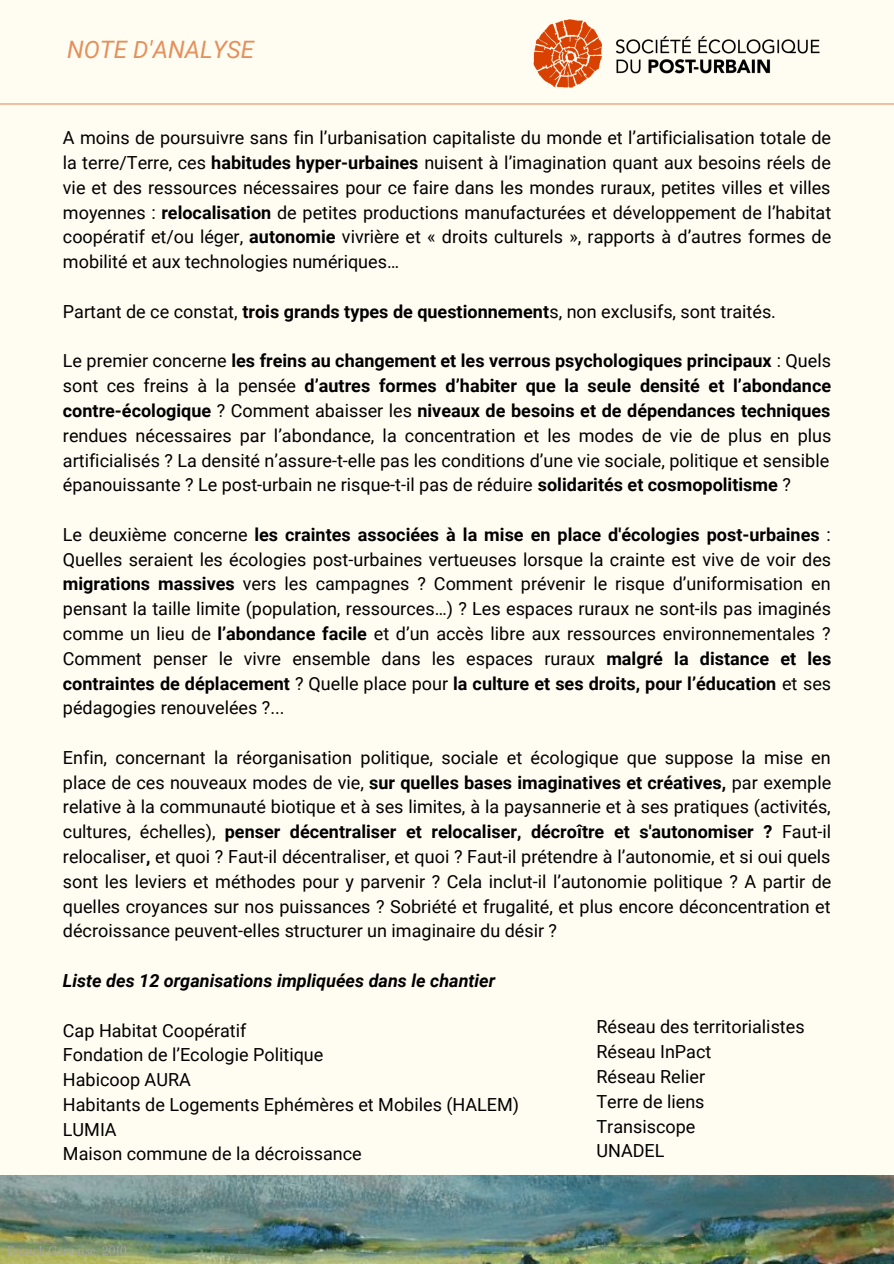
<style>
.page{position:relative;width:894px;height:1264px;background:#fff}
.page>*{position:absolute;margin:0;border:0;box-sizing:border-box;transform-origin:0 0}
.t1{font:italic 24px "Roboto";color:#e4905c}
.t2{font:18px/24.8px "Roboto";color:#000;text-align:justify}
.t3{font:italic 700 18px "Roboto";color:#000}
.t4{font:italic 12px "Lora";color:#a6a6a6}
.s1{font-weight:700}
</style>
<div class="page">
<div style="left:0;top:0;width:893px;height:1263px;background:#fffdf2"></div>
<img style="left:0;top:1175px;width:893px;height:88px">
<hr style="left:0;top:103px;width:893px;height:2px;background:#e4905c">
<img style="left:508px;top:19px;width:351px;height:85px">
<p class="t1" style="left:67px;top:36px;width:189px">NOTE D'ANALYSE</p>
<p class="t2" style="left:63px;top:126px;width:769px">A moins de poursuivre sans fin l’urbanisation capitaliste du monde et l’artificialisation totale de la terre/Terre, ces <span class="s1">habitudes hyper-urbaines</span> nuisent à l’imagination quant aux besoins réels de vie et des ressources nécessaires pour ce faire dans les mondes ruraux, petites villes et villes moyennes : <span class="s1">relocalisation</span> de petites productions manufacturées et développement de l’habitat coopératif et/ou léger, <span class="s1">autonomie</span> vivrière et « droits culturels », rapports à d’autres formes de mobilité et aux technologies numériques…</p>
<p class="t2" style="left:63px;top:299px;width:714px">Partant de ce constat, <span class="s1">trois grands types de questionnement</span>s, non exclusifs, sont traités.</p>
<p class="t2" style="left:63px;top:349px;width:769px">Le premier concerne <span class="s1">les freins au changement et les verrous psychologiques principaux</span> : Quels sont ces freins à la pensée <span class="s1">d’autres formes d’habiter que la seule densité et l’abondance contre-écologique</span> ? Comment abaisser les <span class="s1">niveaux de besoins et de dépendances techniques </span>rendues nécessaires par l’abondance, la concentration et les modes de vie de plus en plus artificialisés ? La densité n’assure-t-elle pas les conditions d’une vie sociale, politique et sensible épanouissante ? Le post-urbain ne risque-t-il pas de réduire <span class="s1">solidarités et cosmopolitisme</span> ?</p>
<p class="t2" style="left:63px;top:522px;width:769px">Le deuxième concerne <span class="s1">les craintes associées à la mise en place d'écologies post-urbaines</span> :<br>Quelles seraient les écologies post-urbaines vertueuses lorsque la crainte est vive de voir des <span class="s1">migrations massives</span> vers les campagnes ? Comment prévenir le risque d’uniformisation en pensant la taille limite (population, ressources…) ? Les espaces ruraux ne sont-ils pas imaginés comme un lieu de <span class="s1">l’abondance facile</span> et d’un accès libre aux ressources environnementales ?<br>Comment penser le vivre ensemble dans les espaces ruraux <span class="s1">malgré la distance et les contraintes de déplacement</span> ? Quelle place pour <span class="s1">la culture et ses droits, pour l’éducation</span> et ses pédagogies renouvelées ?...</p>
<p class="t2" style="left:63px;top:745px;width:769px">Enfin, concernant la réorganisation politique, sociale et écologique que suppose la mise en place de ces nouveaux modes de vie, <span class="s1">sur quelles bases imaginatives et créatives,</span> par exemple relative à la communauté biotique et à ses limites, à la paysannerie et à ses pratiques (activités, cultures, échelles), <span class="s1">penser décentraliser et relocaliser, décroître et s'autonomiser ?</span> Faut-il relocaliser<span class="s1">,</span> et quoi ? Faut-il décentraliser, et quoi ? Faut-il prétendre à l’autonomie, et si oui quels sont les leviers et méthodes pour y parvenir ? Cela inclut-il l’autonomie politique ? A partir de quelles croyances sur nos puissances ? Sobriété et frugalité, et plus encore déconcentration et décroissance peuvent-elles structurer un imaginaire du désir ?</p>
<p class="t3" style="left:63px;top:970px;width:433px">Liste des 12 organisations impliquées dans le chantier</p>
<p class="t2" style="left:63px;top:1017px;width:185px">Cap Habitat Coopératif</p>
<p class="t2" style="left:63px;top:1042px;width:262px">Fondation de l’Ecologie Politique</p>
<p class="t2" style="left:63px;top:1067px;width:129px">Habicoop AURA</p>
<p class="t2" style="left:63px;top:1092px;width:457px">Habitants de Logements Ephémères et Mobiles (HALEM)</p>
<p class="t2" style="left:63px;top:1117px;width:55px">LUMIA</p>
<p class="t2" style="left:63px;top:1141px;width:300px">Maison commune de la décroissance</p>
<p class="t2" style="left:596px;top:1014px;width:209px">Réseau des territorialistes</p>
<p class="t2" style="left:596px;top:1039px;width:116px">Réseau InPact</p>
<p class="t2" style="left:596px;top:1064px;width:110px">Réseau Relier</p>
<p class="t2" style="left:596px;top:1089px;width:110px">Terre de liens</p>
<p class="t2" style="left:596px;top:1113px;width:100px">Transiscope</p>
<p class="t2" style="left:596px;top:1138px;width:69px">UNADEL</p>
<p class="t4" style="left:7px;top:1242px;width:121px">Franck Gervaise, 2010</p>
</div>
